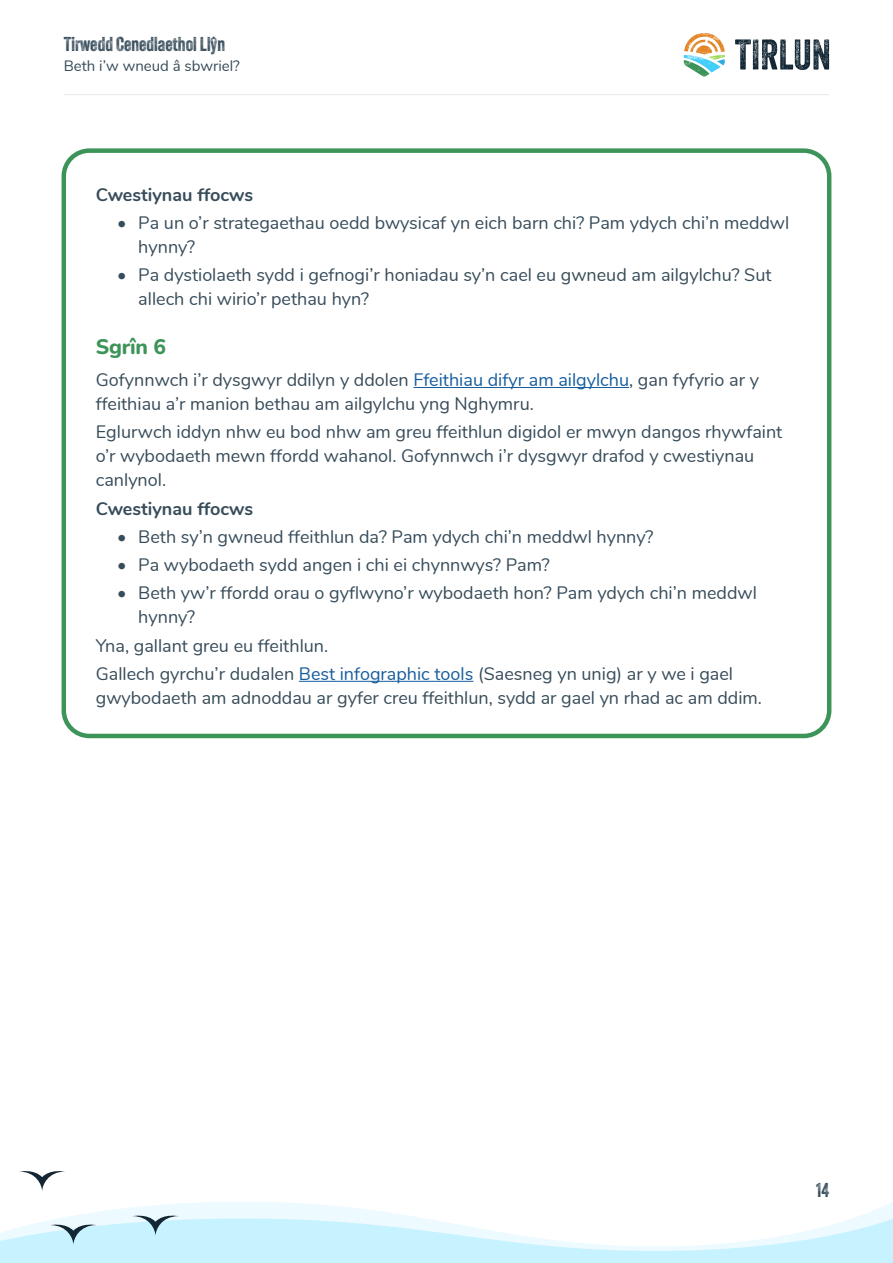
<style>
.page{position:relative;width:893px;height:1263px;background:#fff}
.page>*{position:absolute;margin:0;border:0;box-sizing:border-box;transform-origin:0 0}
.Page_section_heading{font:800 21px "Nunito";letter-spacing:-.01em;color:#3d9459}
.t1{font:19.5px "Veneer Two";color:#374c5a}
.Body_text{font:18px/24px "Nunito";color:#374c5a}
.Paragraph_Style_1{font:18px/24px "Nunito";color:#374c5a}
.Body_text-2{font:700 18px "Nunito";color:#374c5a}
.t2{font:15px "Nunito";color:#374c5a}
.s1{color:#175d9e}
</style>
<div class="page">
<svg style="left:735px;top:39px;width:94px;height:31px"></svg>
<svg style="left:684px;top:33px;width:41px;height:44px"></svg>
<hr style="left:64px;top:94px;width:765px;height:1px;background:#e6e7e9">
<svg style="left:93px;top:1202px;width:800px;height:11px"></svg>
<svg style="left:19px;top:1171px;width:46px;height:20px"></svg>
<svg style="left:0;top:1213px;width:893px;height:50px"></svg>
<hr style="left:413px;top:387px;width:216px;height:1px;background:#175d9e">
<hr style="left:299px;top:681px;width:174px;height:1px;background:#175d9e">
<div style="left:62px;top:148px;width:769px;height:590px;border:4px solid #3d9459;border-radius:26px"></div>
<p class="t1" style="left:64px;top:32px;width:163px">Tirwedd Cenedlaethol Llŷn</p>
<p class="t2" style="left:64px;top:54px;width:178px">Beth i’w wneud â sbwriel?</p>
<p class="Body_text-2" style="left:96px;top:181px;width:159px">Cwestiynau ffocws</p>
<p class="Body_text" style="left:138px;top:210px;width:652px;text-indent:-21px">• Pa un o’r strategaethau oedd bwysicaf yn eich barn chi? Pam ydych chi’n meddwl hynny?</p>
<p class="Body_text" style="left:138px;top:262px;width:635px;text-indent:-21px">• Pa dystiolaeth sydd i gefnogi’r honiadau sy’n cael eu gwneud am ailgylchu? Sut allech chi wirio’r pethau hyn?</p>
<p class="Page_section_heading" style="left:96px;top:331px;width:72px">Sgrîn 6</p>
<p class="Body_text" style="left:96px;top:367px;width:665px">Gofynnwch i’r dysgwyr ddilyn y ddolen <span class="s1">Ffeithiau difyr am ailgylchu</span>, gan fyfyrio ar y ffeithiau a’r manion bethau am ailgylchu yng Nghymru.</p>
<p class="Body_text" style="left:96px;top:419px;width:688px">Eglurwch iddyn nhw eu bod nhw am greu ffeithlun digidol er mwyn dangos rhywfaint o’r wybodaeth mewn ffordd wahanol. Gofynnwch i’r dysgwyr drafod y cwestiynau canlynol.</p>
<p class="Body_text-2" style="left:96px;top:495px;width:159px">Cwestiynau ffocws</p>
<p class="Body_text" style="left:117px;top:524px;width:538px">• Beth sy’n gwneud ffeithlun da? Pam ydych chi’n meddwl hynny?</p>
<p class="Body_text" style="left:117px;top:552px;width:434px">• Pa wybodaeth sydd angen i chi ei chynnwys? Pam?</p>
<p class="Body_text" style="left:138px;top:580px;width:620px;text-indent:-21px">• Beth yw’r ffordd orau o gyflwyno’r wybodaeth hon? Pam ydych chi’n meddwl hynny?</p>
<p class="Paragraph_Style_1" style="left:96px;top:632px;width:234px">Yna, gallant greu eu ffeithlun.</p>
<p class="Paragraph_Style_1" style="left:96px;top:661px;width:668px">Gallech gyrchu’r dudalen <span class="s1">Best infographic tools</span> (Saesneg yn unig) ar y we i gael gwybodaeth am adnoddau ar gyfer creu ffeithlun, sydd ar gael yn rhad ac am ddim.</p>
<p class="t1" style="left:816px;top:1178px;width:15px">14</p>
</div>
